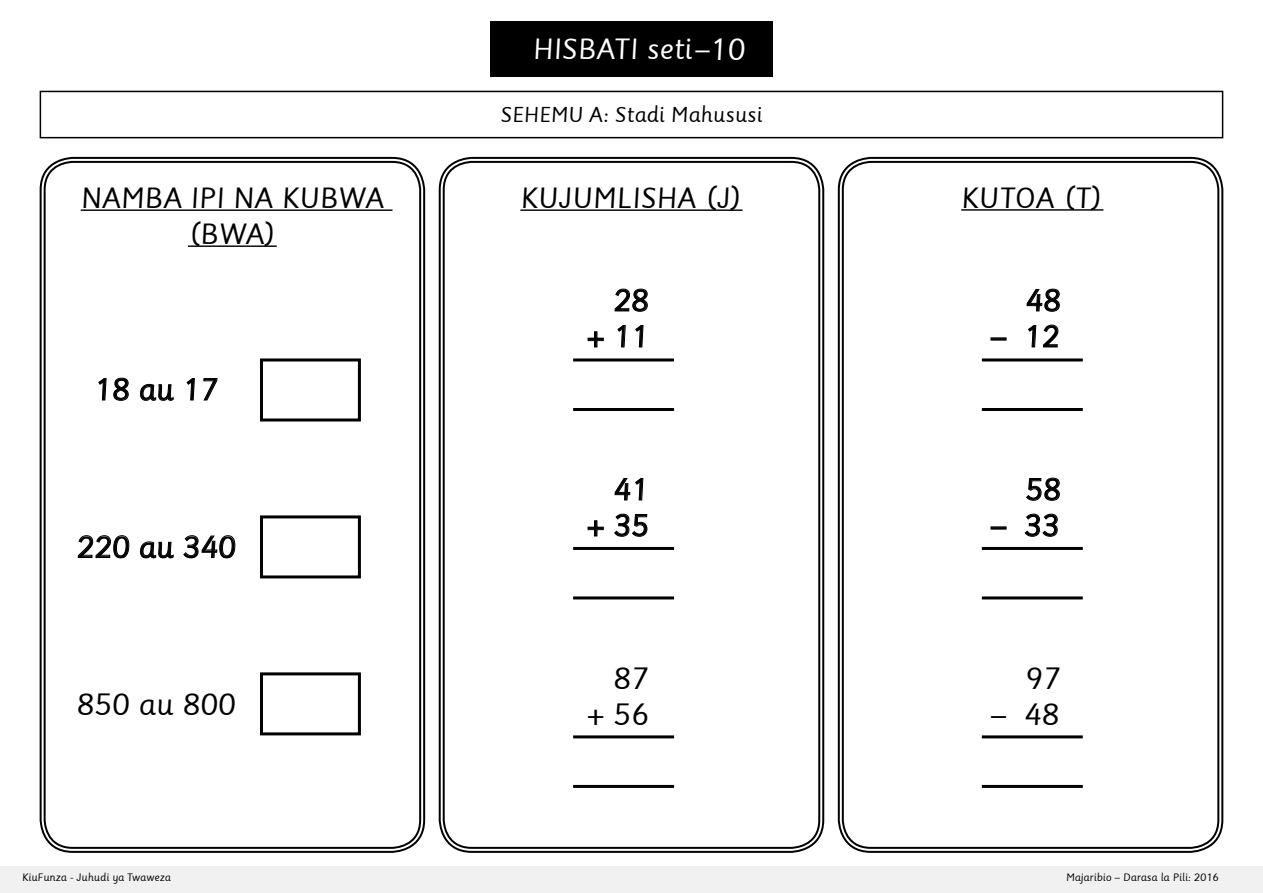
<style>
.page{position:relative;width:1263px;height:893px;background:#fff}
.page>*{position:absolute;margin:0;border:0;box-sizing:border-box;transform-origin:0 0}
.t1{font:30px/36px "Sassoon Primary";color:#000;text-align:right}
.t2{font:28.5px "Sassoon Primary";color:#000}
.t3{font:28.5px "Sassoon Primary";color:#fff}
.t4{font:21px "Sassoon Primary";color:#000}
.t5{font:10.5px "Sassoon Primary";color:#000}
.s1{font-size:30px}
</style>
<div class="page">
<div style="left:491px;top:21px;width:282px;height:56px;background:#000"></div>
<div style="left:838px;top:157px;width:385px;height:696px;border:2px solid #000;border-radius:32px"></div>
<div style="left:842px;top:161px;width:377px;height:688px;border:2px solid #000;border-radius:28px"></div>
<hr style="left:961px;top:209px;width:142px;height:2px;background:#000">
<div style="left:40px;top:157px;width:385px;height:696px;border:2px solid #000;border-radius:32px"></div>
<div style="left:44px;top:161px;width:377px;height:688px;border:2px solid #000;border-radius:28px"></div>
<hr style="left:81px;top:209px;width:311px;height:2px;background:#000">
<hr style="left:188px;top:245px;width:89px;height:2px;background:#000">
<div style="left:439px;top:157px;width:385px;height:696px;border:2px solid #000;border-radius:32px"></div>
<div style="left:443px;top:161px;width:377px;height:688px;border:2px solid #000;border-radius:28px"></div>
<hr style="left:520px;top:209px;width:222px;height:2px;background:#000">
<div style="left:0;top:866px;width:1263px;height:27px;background:#f1f1f2"></div>
<div style="left:40px;top:91px;width:1183px;height:47px;border:2px solid #000"></div>
<div style="left:260px;top:358px;width:101px;height:63px;border:3px solid #000"></div>
<div style="left:260px;top:515px;width:101px;height:63px;border:3px solid #000"></div>
<div style="left:260px;top:672px;width:101px;height:63px;border:3px solid #000"></div>
<hr style="left:573px;top:408px;width:101px;height:3px;background:#000">
<hr style="left:573px;top:596px;width:101px;height:3px;background:#000">
<hr style="left:573px;top:785px;width:101px;height:3px;background:#000">
<hr style="left:573px;top:358px;width:101px;height:3px;background:#000">
<hr style="left:573px;top:547px;width:101px;height:3px;background:#000">
<hr style="left:573px;top:735px;width:101px;height:3px;background:#000">
<hr style="left:982px;top:408px;width:101px;height:3px;background:#000">
<hr style="left:982px;top:596px;width:101px;height:3px;background:#000">
<hr style="left:982px;top:785px;width:101px;height:3px;background:#000">
<hr style="left:982px;top:358px;width:101px;height:3px;background:#000">
<hr style="left:982px;top:547px;width:101px;height:3px;background:#000">
<hr style="left:982px;top:735px;width:101px;height:3px;background:#000">
<svg style="left:98px;top:378px;width:9px;height:23px"></svg>
<svg style="left:113px;top:377px;width:16px;height:24px"></svg>
<svg style="left:140px;top:383px;width:34px;height:18px"></svg>
<svg style="left:186px;top:378px;width:9px;height:23px"></svg>
<svg style="left:203px;top:378px;width:15px;height:23px"></svg>
<svg style="left:77px;top:535px;width:53px;height:24px"></svg>
<svg style="left:140px;top:541px;width:34px;height:18px"></svg>
<svg style="left:183px;top:535px;width:53px;height:24px"></svg>
<svg style="left:614px;top:288px;width:34px;height:24px"></svg>
<svg style="left:587px;top:331px;width:17px;height:17px"></svg>
<svg style="left:617px;top:325px;width:9px;height:23px"></svg>
<svg style="left:635px;top:325px;width:9px;height:23px"></svg>
<svg style="left:614px;top:478px;width:30px;height:23px"></svg>
<svg style="left:587px;top:520px;width:17px;height:17px"></svg>
<svg style="left:614px;top:513px;width:34px;height:24px"></svg>
<svg style="left:1026px;top:288px;width:34px;height:24px"></svg>
<svg style="left:1028px;top:325px;width:8px;height:23px"></svg>
<svg style="left:1043px;top:324px;width:16px;height:24px"></svg>
<svg style="left:1026px;top:477px;width:34px;height:24px"></svg>
<svg style="left:1024px;top:513px;width:34px;height:24px"></svg>
<p class="t3" style="left:533px;top:32px;width:214px">HISBATI seti–<span class="s1">10</span></p>
<p class="t4" style="left:501px;top:103px;width:263px">SEHEMU A: Stadi Mahususi</p>
<p class="t2" style="left:81px;top:181px;width:305px">NAMBA IPI NA KUBWA</p>
<p class="t2" style="left:961px;top:181px;width:144px">KUTOA (T)</p>
<p class="t2" style="left:188px;top:217px;width:90px">(BWA)</p>
<p class="t2" style="left:520px;top:181px;width:128px">Kujumlisha</p>
<p class="t2" style="left:704px;top:181px;width:39px">(J)</p>
<p class="t1" style="left:94px;top:372px;width:125px">18 au 17</p>
<p class="t1" style="left:76px;top:529px;width:161px">220 au 340</p>
<p class="t1" style="left:76px;top:687px;width:161px">850 au 800</p>
<p class="t1" style="left:586px;top:283px;width:64px">28<br>+ 11</p>
<p class="t1" style="left:586px;top:472px;width:64px">41<br>+ 35</p>
<p class="t1" style="left:586px;top:661px;width:64px">87<br>+ 56</p>
<p class="t1" style="left:1025px;top:283px;width:37px">48</p>
<p class="t1" style="left:991px;top:319px;width:70px">– 12</p>
<p class="t1" style="left:1025px;top:472px;width:37px">58</p>
<p class="t1" style="left:991px;top:508px;width:70px">– 33</p>
<p class="t1" style="left:1025px;top:661px;width:37px">97</p>
<p class="t1" style="left:991px;top:697px;width:70px">– 48</p>
<p class="t5" style="left:22px;top:871px;width:150px">KiuFunza - Juhudi ya Twaweza</p>
<p class="t5" style="left:1066px;top:871px;width:154px">Majaribio – Darasa la Pili: 2016</p>
</div>
